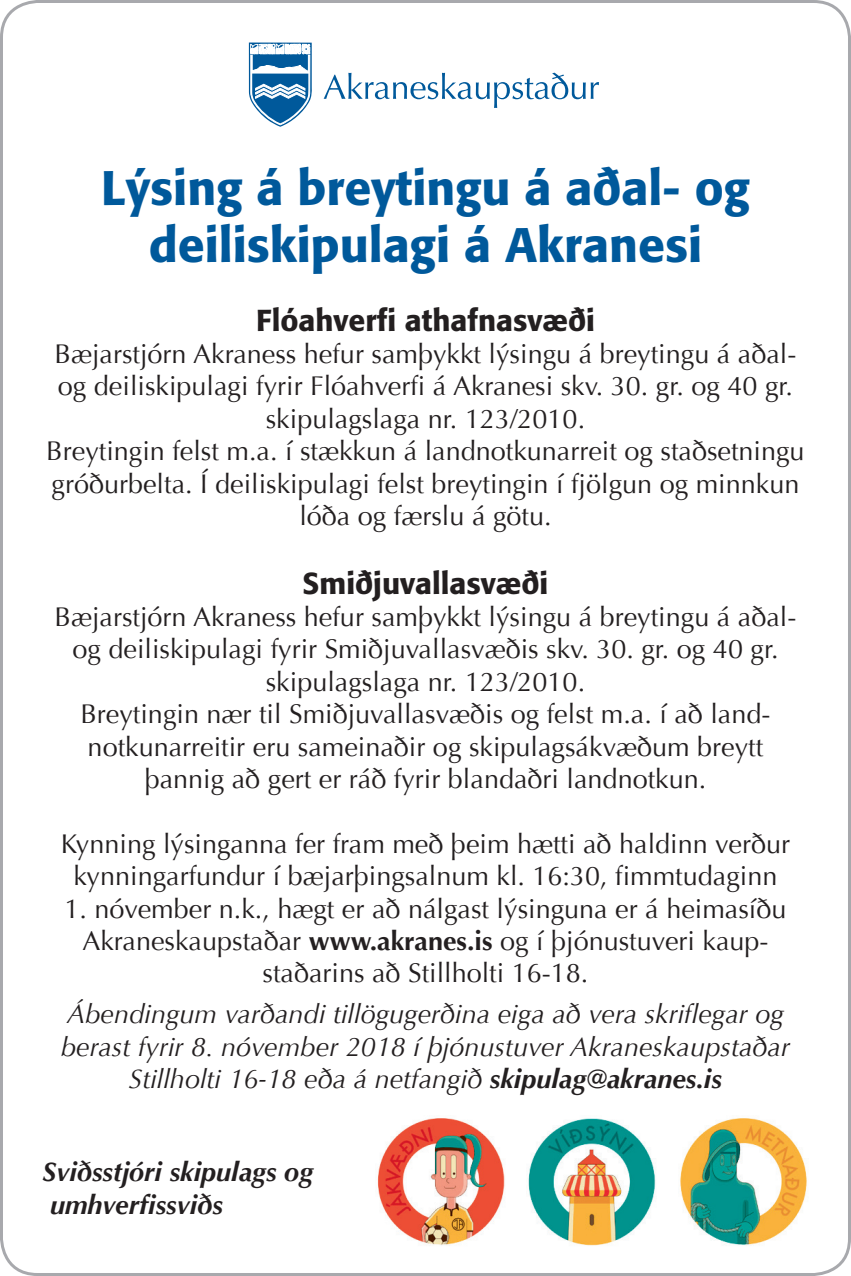
<style>
.page{position:relative;width:851px;height:1276px;background:#fff}
.page>*{position:absolute;margin:0;border:0;box-sizing:border-box;transform-origin:0 0}
.t1{font:500 48px/57.6px "Formata";color:#00599b;text-align:center}
.t2{font:500 30px "Formata";color:#231f20}
.t3{font:27px/32.4px "Optima";color:#231f20;text-align:center}
.t4{font:italic 27px/32.4px "Optima";color:#231f20;text-align:center}
.t5{font:italic 700 27px/32.4px "Optima";color:#231f20}
.s1{font-weight:700}
</style>
<div class="page">
<svg style="left:249px;top:43px;width:63px;height:84px"></svg>
<svg style="left:323px;top:73px;width:276px;height:35px"></svg>
<img style="left:377px;top:1118px;width:128px;height:127px">
<img style="left:680px;top:1118px;width:127px;height:127px">
<img style="left:528px;top:1118px;width:128px;height:128px">
<h1 class="t1" style="left:101px;top:159px;width:650px">Lýsing á breytingu á aðal- og deiliskipulagi á Akranesi</h1>
<p class="t2" style="left:256px;top:302px;width:340px">Flóahverfi athafnasvæði</p>
<p class="t3" style="left:46px;top:338px;width:759px">Bæjarstjórn Akraness hefur samþykkt lýsingu á breytingu á aðal&shy;og deiliskipulagi fyrir Flóahverfi á Akranesi skv. 30. gr. og 40 gr. skipulagslaga nr. 123/2010.<br>Breytingin felst m.a. í stækkun á landnotkunarreit og staðsetningu gróðurbelta. Í deiliskipulagi felst breytingin í fjölgun og minnkun lóða og færslu á götu.</p>
<p class="t2" style="left:302px;top:564px;width:247px">Smiðjuvallasvæði</p>
<p class="t3" style="left:55px;top:601px;width:743px">Bæjarstjórn Akraness hefur samþykkt lýsingu á breytingu á aðal&shy;og deiliskipulagi fyrir Smiðjuvallasvæðis skv. 30. gr. og 40 gr. skipulagslaga nr. 123/2010.<br>Breytingin nær til Smiðjuvallasvæðis og felst m.a. í að land&shy;notkunarreitir eru sameinaðir og skipulagsákvæðum breytt þannig að gert er ráð fyrir blandaðri landnotkun.</p>
<p class="t3" style="left:61px;top:828px;width:730px">Kynning lýsinganna fer fram með þeim hætti að haldinn verður kynningarfundur í bæjarþingsalnum kl. 16:30, fimmtudaginn</p>
<p class="t3" style="left:64px;top:892px;width:723px">1. nóvember n.k., hægt er að nálgast lýsinguna er á heimasíðu<br>Akraneskaupstaðar <span class="s1">www.akranes.is</span> og í þjónustuveri kaup&shy;staðarins að Stillholti 16-18.</p>
<p class="t4" style="left:61px;top:998px;width:730px">Ábendingum varðandi tillögugerðina eiga að vera skriflegar og berast fyrir 8. nóvember 2018 í þjónustuver Akraneskaupstaðar<br>Stillholti 16-18 eða á netfangið <span class="s1">skipulag@akranes.is</span></p>
<p class="t5" style="left:42px;top:1156px;width:272px">Sviðsstjóri skipulags og umhverfissviðs</p>
</div>
